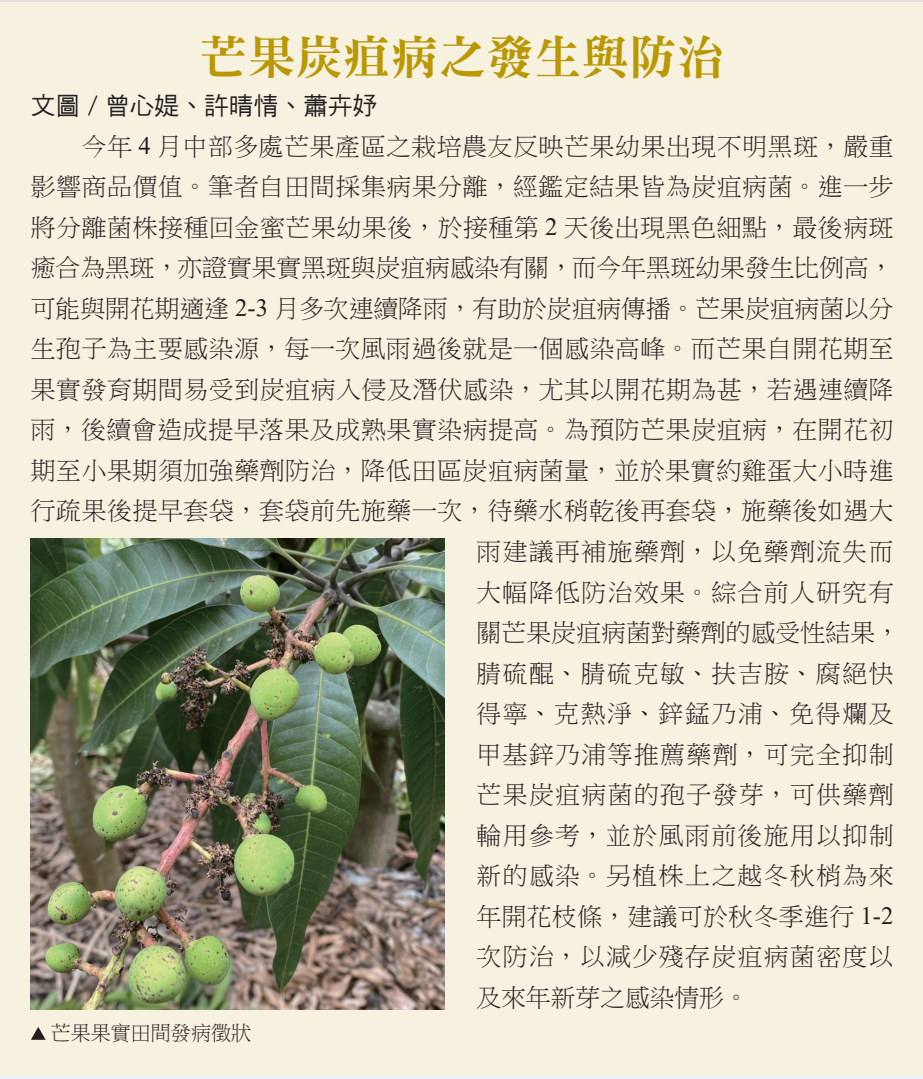
<style>
.page{position:relative;width:923px;height:1079px;background:#fff}
.page>*{position:absolute;margin:0;border:0;box-sizing:border-box;transform-origin:0 0}
.t1{font:47.25px "DFN Ming XB HK BF";letter-spacing:.01em;color:#ba9804}
.t2{font:24.75px "P Ming Li U";letter-spacing:.03em;color:#231f20}
.t3{font:24.75px "P Ming Li U";letter-spacing:.06em;color:#231f20}
.t4{font:24.75px "P Ming Li U";color:#231f20}
.t5{font:24.75px "P Ming Li U";letter-spacing:.07em;color:#231f20}
.t6{font:24.75px "P Ming Li U";letter-spacing:.005em;color:#231f20}
.t7{font:24.75px "DF Hei Md HK BF";color:#231f20}
.t8{font:20.25px "P Ming Li U";color:#231f20}
.s1{font-family:"Times New Roman"}
</style>
<div class="page">
<div style="left:0;top:1048px;width:923px;height:30px;background:linear-gradient(to right,#f0f3ed,#f0f2ec)"></div>
<div style="left:0;top:0;width:923px;height:1074px;background:#f7f1e0"></div>
<svg style="left:31px;top:1027px;width:14px;height:12px"></svg>
<img style="left:31px;top:538px;width:414px;height:471px">
<hr style="left:0;top:0;width:923px;height:1px;background:#e5ddd9">
<h1 class="t1" style="left:200px;top:33px;width:526px">芒果炭疽病之發生與防治</h1>
<p class="t7" style="left:31px;top:93px;width:348px">文圖 / 曾心媞、許晴情、蕭卉妤</p>
<p class="t2" style="left:82px;top:134px;width:813px">今年 <span class="s1">4</span> 月中部多處芒果產區之栽培農友反映芒果幼果出現不明黑斑，嚴重</p>
<p class="t2" style="left:31px;top:174px;width:864px">影響商品價值。筆者自田間採集病果分離，經鑑定結果皆為炭疽病菌。進一步</p>
<p class="t2" style="left:31px;top:215px;width:864px">將分離菌株接種回金蜜芒果幼果後，於接種第 <span class="s1">2</span> 天後出現黑色細點，最後病斑</p>
<p class="t4" style="left:31px;top:255px;width:864px">癒合為黑斑，亦證實果實黑斑與炭疽病感染有關，而今年黑斑幼果發生比例高，</p>
<p class="t4" style="left:31px;top:296px;width:864px">可能與開花期適逢 <span class="s1">2-3</span> 月多次連續降雨，有助於炭疽病傳播。芒果炭疽病菌以分</p>
<p class="t2" style="left:31px;top:336px;width:864px">生孢子為主要感染源，每一次風雨過後就是一個感染高峰。而芒果自開花期至</p>
<p class="t2" style="left:31px;top:377px;width:864px">果實發育期間易受到炭疽病入侵及潛伏感染，尤其以開花期為甚，若遇連續降</p>
<p class="t2" style="left:31px;top:417px;width:864px">雨，後續會造成提早落果及成熟果實染病提高。為預防芒果炭疽病，在開花初</p>
<p class="t2" style="left:31px;top:458px;width:864px">期至小果期須加強藥劑防治，降低田區炭疽病菌量，並於果實約雞蛋大小時進</p>
<p class="t2" style="left:31px;top:498px;width:864px">行疏果後提早套袋，套袋前先施藥一次，待藥水稍乾後再套袋，施藥後如遇大</p>
<p class="t3" style="left:476px;top:539px;width:419px">雨建議再補施藥劑，以免藥劑流失而</p>
<p class="t3" style="left:476px;top:579px;width:419px">大幅降低防治效果。綜合前人研究有</p>
<p class="t6" style="left:476px;top:620px;width:425px">關芒果炭疽病菌對藥劑的感受性結果，</p>
<p class="t5" style="left:476px;top:660px;width:419px">腈硫醌、腈硫克敏、扶吉胺、腐絕快</p>
<p class="t5" style="left:476px;top:701px;width:419px">得寧、克熱淨、鋅錳乃浦、免得爛及</p>
<p class="t3" style="left:476px;top:741px;width:419px">甲基鋅乃浦等推薦藥劑，可完全抑制</p>
<p class="t3" style="left:476px;top:782px;width:419px">芒果炭疽病菌的孢子發芽，可供藥劑</p>
<p class="t3" style="left:476px;top:822px;width:419px">輪用參考，並於風雨前後施用以抑制</p>
<p class="t3" style="left:476px;top:863px;width:419px">新的感染。另植株上之越冬秋梢為來</p>
<p class="t2" style="left:476px;top:903px;width:419px">年開花枝條，建議可於秋冬季進行 <span class="s1">1-2</span></p>
<p class="t3" style="left:476px;top:944px;width:419px">次防治，以減少殘存炭疽病菌密度以</p>
<p class="t4" style="left:476px;top:984px;width:274px">及來年新芽之感染情形。</p>
<p class="t8" style="left:51px;top:1022px;width:202px">芒果果實田間發病徵狀</p>
</div>
